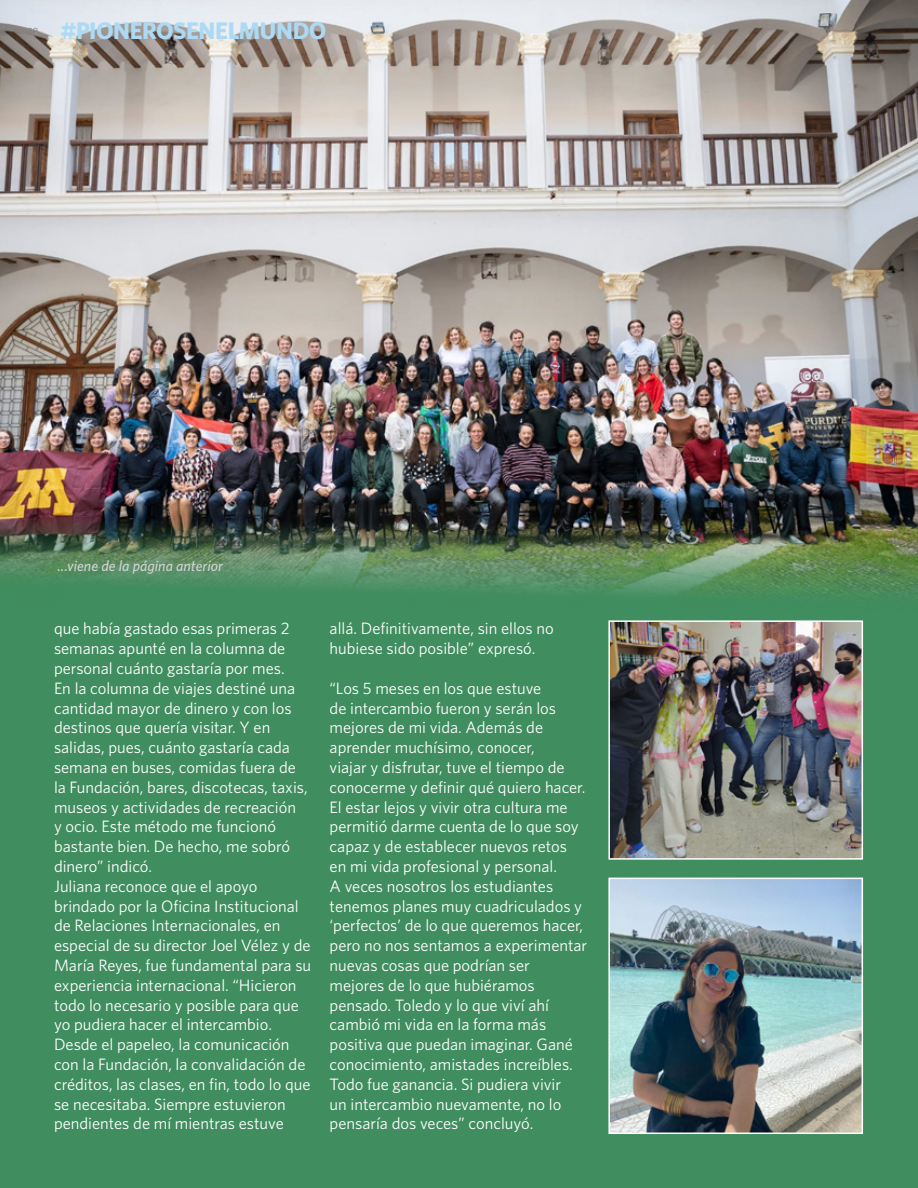
<style>
.page{position:relative;width:918px;height:1188px;background:#408d5f}
.page>*{position:absolute;margin:0;border:0;box-sizing:border-box;transform-origin:0 0}
.t1{font:700 24px "Whitney";letter-spacing:-.02em;color:#acdaf5}
.t2{font:16.5px/19.8px "Whitney";color:#fff}
.t3{font:italic 500 15px "Whitney";color:#d1d3d4}
.t4{font:10.5px "Whitney";color:#808285}
</style>
<div class="page">
<img style="left:0;top:0;width:918px;height:598px">
<img style="left:611px;top:881px;width:249px;height:250px">
<div style="left:608px;top:878px;width:255px;height:256px;border:2px solid #fff"></div>
<img style="left:611px;top:623px;width:249px;height:234px">
<div style="left:608px;top:620px;width:255px;height:240px;border:2px solid #fff"></div>
<p class="t4" style="left:27px;top:25px;width:13px">28</p>
<h1 class="t1" style="left:60px;top:16px;width:268px">#PIONEROSENELMUNDO</h1>
<p class="t3" style="left:58px;top:556px;width:167px">...viene de la página anterior</p>
<p class="t2" style="left:54px;top:619px;width:259px">que había gastado esas primeras 2 semanas apunté en la columna de personal cuánto gastaría por mes.<br>En la columna de viajes destiné una cantidad mayor de dinero y con los destinos que quería visitar. Y en salidas, pues, cuánto gastaría cada semana en buses, comidas fuera de la Fundación, bares, discotecas, taxis, museos y actividades de recreación<br>y ocio. Este método me funcionó bastante bien. De hecho, me sobró dinero” indicó.<br>Juliana reconoce que el apoyo brindado por la Oficina Institucional de Relaciones Internacionales, en especial de su director Joel Vélez y de María Reyes, fue fundamental para su experiencia internacional. “Hicieron todo lo necesario y posible para que yo pudiera hacer el intercambio.<br>Desde el papeleo, la comunicación con la Fundación, la convalidación de créditos, las clases, en fin, todo lo que se necesitaba. Siempre estuvieron pendientes de mí mientras estuve</p>
<p class="t2" style="left:330px;top:619px;width:226px">allá. Definitivamente, sin ellos no hubiese sido posible” expresó.</p>
<p class="t2" style="left:330px;top:678px;width:259px">“Los 5 meses en los que estuve<br>de intercambio fueron y serán los mejores de mi vida. Además de aprender muchísimo, conocer,<br>viajar y disfrutar, tuve el tiempo de conocerme y definir qué quiero hacer.<br>El estar lejos y vivir otra cultura me permitió darme cuenta de lo que soy capaz y de establecer nuevos retos en mi vida profesional y personal.<br>A veces nosotros los estudiantes tenemos planes muy cuadriculados y ‘perfectos’ de lo que queremos hacer, pero no nos sentamos a experimentar nuevas cosas que podrían ser mejores de lo que hubiéramos pensado. Toledo y lo que viví ahí cambió mi vida en la forma más positiva que puedan imaginar. Gané conocimiento, amistades increíbles.<br>Todo fue ganancia. Si pudiera vivir<br>un intercambio nuevamente, no lo pensaría dos veces” concluyó.</p>
</div>
